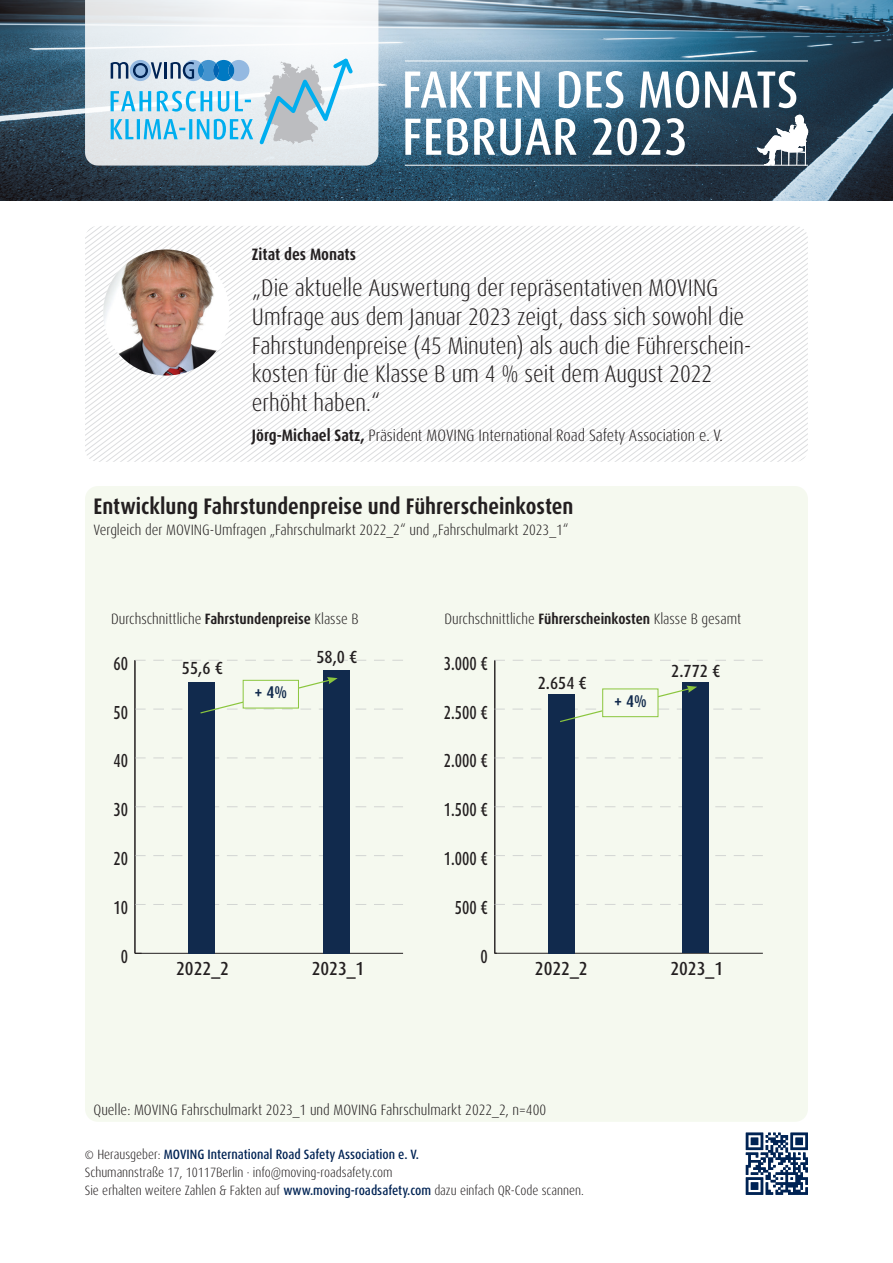
<style>
.page{position:relative;width:893px;height:1263px;background:#fff}
.page>*{position:absolute;margin:0;border:0;box-sizing:border-box;transform-origin:0 0}
.t1{font:500 condensed 52.5px "Dax OT";color:#fff}
.t2{font:300 condensed 24px/28.8px "Dax OT";color:#231f20}
.t3{font:700 condensed 22.5px "Dax OT";color:#231f20}
.t4{font:500 condensed 18.9px "Dax OT";color:#231f20;scale:.83 1}
.t5{font:500 condensed 18.9px "Dax OT";color:#231f20}
.t6{font:500 condensed 17.55px "Dax OT";color:#231f20}
.t7{font:700 condensed 16.95px "Dax OT";color:#112a4d}
.t8{font:300 condensed 16.5px "Dax OT";color:#231f20}
.t9{font:700 condensed 16.5px "Dax OT";color:#231f20}
.t10{font:300 condensed 15px "Dax OT";color:#231f20}
.t11{font:300 condensed 13.5px/18px "Dax OT";color:#231f20}
.s1{font-weight:700}
.s2{font-size:12px}
.s3{font-weight:500;color:#002354}
</style>
<div class="page">
<img style="left:0;top:0;width:893px;height:200px">
<svg style="left:85px;top:0;width:293px;height:166px"></svg>
<svg style="left:111px;top:55px;width:245px;height:92px;background:#b4d4e4"></svg>
<hr style="left:405px;top:61px;width:403px;height:1px;background:#fff">
<hr style="left:405px;top:165px;width:403px;height:1px;background:#fff">
<div style="left:85px;top:486px;width:723px;height:636px;background:#f5f9ef;border-radius:13px"></div>
<svg style="left:85px;top:305px;width:723px;height:4px"></svg>
<svg style="left:85px;top:312px;width:722px;height:4px"></svg>
<svg style="left:85px;top:322px;width:723px;height:4px"></svg>
<svg style="left:86px;top:329px;width:722px;height:4px"></svg>
<svg style="left:85px;top:336px;width:723px;height:3px"></svg>
<svg style="left:85px;top:339px;width:722px;height:4px"></svg>
<svg style="left:85px;top:343px;width:723px;height:3px"></svg>
<svg style="left:85px;top:346px;width:723px;height:4px"></svg>
<svg style="left:85px;top:350px;width:721px;height:3px"></svg>
<svg style="left:85px;top:353px;width:723px;height:3px"></svg>
<svg style="left:86px;top:356px;width:722px;height:4px"></svg>
<svg style="left:85px;top:360px;width:722px;height:3px"></svg>
<svg style="left:85px;top:363px;width:723px;height:4px"></svg>
<svg style="left:86px;top:367px;width:722px;height:3px"></svg>
<svg style="left:85px;top:370px;width:723px;height:3px"></svg>
<svg style="left:85px;top:373px;width:723px;height:4px"></svg>
<svg style="left:87px;top:377px;width:719px;height:3px"></svg>
<svg style="left:85px;top:380px;width:723px;height:4px"></svg>
<svg style="left:85px;top:384px;width:723px;height:3px"></svg>
<svg style="left:85px;top:387px;width:722px;height:3px"></svg>
<svg style="left:85px;top:390px;width:723px;height:4px"></svg>
<svg style="left:86px;top:394px;width:722px;height:3px"></svg>
<svg style="left:85px;top:397px;width:723px;height:4px"></svg>
<svg style="left:85px;top:401px;width:723px;height:61px"></svg>
<img style="left:103px;top:249px;width:126px;height:126px;border-radius:63px">
<svg style="left:757px;top:115px;width:51px;height:51px"></svg>
<svg style="left:746px;top:1133px;width:62px;height:62px"></svg>
<hr style="left:495px;top:953px;width:268px;height:1px;background:#231f20">
<hr style="left:494px;top:660px;width:1px;height:293px;background:#231f20">
<svg style="left:494px;top:904px;width:269px;height:1px"></svg>
<svg style="left:494px;top:855px;width:269px;height:1px"></svg>
<svg style="left:494px;top:806px;width:269px;height:1px"></svg>
<svg style="left:494px;top:757px;width:269px;height:1px"></svg>
<svg style="left:494px;top:660px;width:269px;height:1px"></svg>
<div style="left:548px;top:694px;width:27px;height:259px;background:#112a4d"></div>
<div style="left:682px;top:682px;width:27px;height:271px;background:#112a4d"></div>
<svg style="left:494px;top:686px;width:266px;height:37px"></svg>
<div style="left:603px;top:689px;width:55px;height:28px;background:#f6faf0"></div>
<div style="left:602px;top:689px;width:56px;height:28px;border:1px solid #8bc63e"></div>
<hr style="left:135px;top:953px;width:268px;height:1px;background:#231f20">
<hr style="left:134px;top:660px;width:1px;height:293px;background:#231f20">
<svg style="left:135px;top:904px;width:268px;height:1px"></svg>
<svg style="left:135px;top:855px;width:268px;height:1px"></svg>
<svg style="left:135px;top:806px;width:268px;height:1px"></svg>
<svg style="left:135px;top:757px;width:268px;height:1px"></svg>
<svg style="left:135px;top:660px;width:268px;height:1px"></svg>
<div style="left:189px;top:682px;width:26px;height:271px;background:#112a4d"></div>
<div style="left:323px;top:670px;width:26px;height:283px;background:#112a4d"></div>
<svg style="left:135px;top:677px;width:268px;height:37px"></svg>
<div style="left:243px;top:680px;width:55px;height:28px;background:#f6faf0"></div>
<div style="left:243px;top:680px;width:56px;height:28px;border:1px solid #8bc63e"></div>
<h1 class="t1" style="left:402px;top:56px;width:398px">FAKTEN DES MONATS</h1>
<h1 class="t1" style="left:402px;top:103px;width:288px">FEBRUAR 2023</h1>
<p class="t9" style="left:252px;top:244px;width:106px">Zitat des Monats</p>
<h2 class="t2" style="left:252px;top:273px;width:501px">„Die aktuelle Auswertung der repräsentativen MOVING Umfrage aus dem Januar 2023 zeigt, dass sich sowohl die Fahrstundenpreise (45 Minuten) als auch die Führerschein&shy;kosten für die Klasse B um 4 % seit dem August 2022 erhöht haben.“</h2>
<p class="t8" style="left:252px;top:424px;width:472px"><span class="s1">Jörg-Michael Satz,</span> Präsident MOVING International Road Safety Association e. V.</p>
<h3 class="t3" style="left:94px;top:491px;width:482px">Entwicklung Fahrstundenpreise und Führerscheinkosten</h3>
<p class="t10" style="left:94px;top:520px;width:477px">Vergleich der MOVING-Umfragen „Fahrschulmarkt 2022_2“ und „Fahrschulmarkt 2023_1“</p>
<p class="t10" style="left:111px;top:610px;width:249px">Durchschnittliche <span class="s1">Fahrstundenpreise</span> Klasse B</p>
<p class="t10" style="left:444px;top:610px;width:298px">Durchschnittliche <span class="s1">Führerscheinkosten</span> Klasse B gesamt</p>
<p class="t4" style="left:113px;top:651px;width:19px">60</p>
<p class="t4" style="left:113px;top:700px;width:19px">50</p>
<p class="t6" style="left:182px;top:657px;width:42px">55,6 €</p>
<p class="t7" style="left:254px;top:682px;width:34px">+ 4%</p>
<p class="t6" style="left:316px;top:645px;width:42px">58,0 €</p>
<p class="t4" style="left:444px;top:651px;width:55px">3.000 €</p>
<p class="t4" style="left:444px;top:700px;width:55px">2.500 €</p>
<p class="t6" style="left:538px;top:671px;width:51px">2.654 €</p>
<p class="t7" style="left:614px;top:690px;width:34px">+ 4%</p>
<p class="t6" style="left:671px;top:660px;width:51px">2.772 €</p>
<p class="t4" style="left:113px;top:749px;width:19px">40</p>
<p class="t4" style="left:444px;top:749px;width:55px">2.000 €</p>
<p class="t4" style="left:113px;top:797px;width:19px">30</p>
<p class="t4" style="left:444px;top:797px;width:55px">1.500 €</p>
<p class="t4" style="left:113px;top:846px;width:19px">20</p>
<p class="t4" style="left:444px;top:846px;width:55px">1.000 €</p>
<p class="t4" style="left:113px;top:895px;width:19px">10</p>
<p class="t4" style="left:455px;top:895px;width:41px">500 €</p>
<p class="t4" style="left:121px;top:944px;width:10px">0</p>
<p class="t5" style="left:176px;top:956px;width:54px">2022_2</p>
<p class="t5" style="left:312px;top:956px;width:54px">2023_1</p>
<p class="t4" style="left:481px;top:944px;width:10px">0</p>
<p class="t5" style="left:535px;top:956px;width:54px">2022_2</p>
<p class="t5" style="left:670px;top:956px;width:54px">2023_1</p>
<p class="t10" style="left:93px;top:1101px;width:454px">Quelle: MOVING Fahrschulmarkt 2023_1 und MOVING Fahrschulmarkt 2022_2, n=400</p>
<p class="t11" style="left:85px;top:1145px;width:501px"><span class="s2">©</span> Herausgeber: <span class="s3">MOVING International Road Safety Association e. V.<br></span>Schumannstraße 17, 10117Berlin · info@moving-roadsafety.com<br>Sie erhalten weitere Zahlen &amp; Fakten auf <span class="s3">www.moving-roadsafety.com</span> dazu einfach QR-Code scannen.</p>
</div>
